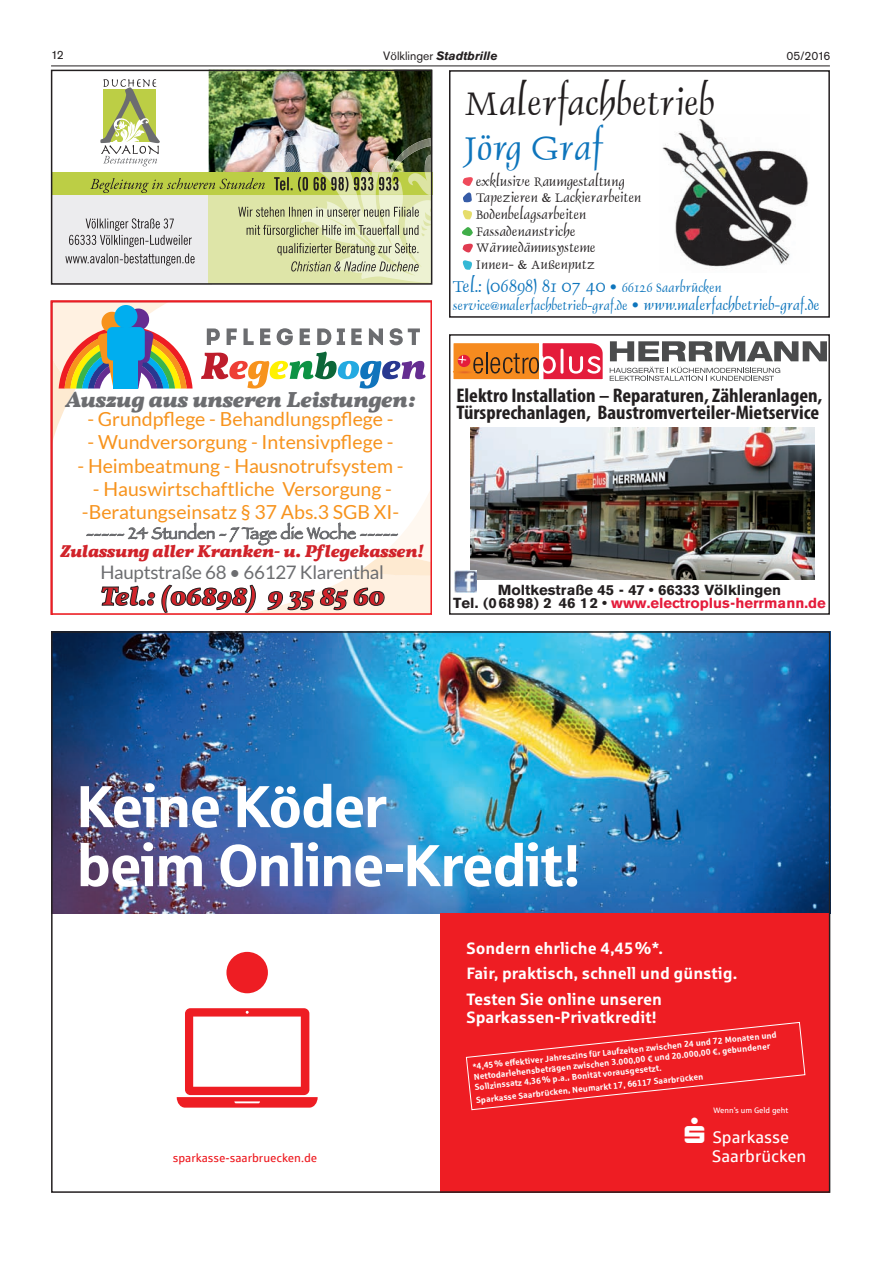
<style>
.page{position:relative;width:881px;height:1263px;background:#fff}
.page>*{position:absolute;margin:0;border:0;box-sizing:border-box;transform-origin:0 0}
.t1{font:58.95px/58.9px "Sparkasse Head";color:#fff}
.t2{font:37.8px "Dauphin Plain";letter-spacing:.025em;color:#231f20}
.t3{font:37.8px "Dauphin Plain";letter-spacing:.025em;color:#0e75bc}
.t4{font:italic 700 26.7px "Vollkorn";letter-spacing:.01em;color:#d1232a}
.t5{font:italic 700 22.35px "Vollkorn";color:#6c6d70}
.t6{font:700 condensed 19.8px/17px "Myriad Pro";color:#231f20;scale:1.05 1}
.t7{font:19.35px/23.2px "Lato";color:#f7931d;text-align:center}
.t8{font:18.6px "Lato";letter-spacing:-.015em;color:#6c6d70}
.t9{font:18.15px "Dauphin Plain";letter-spacing:.025em;color:#0e75bc}
.t10{font:italic 700 17.55px "Vollkorn";color:#d1232a}
.t11{font:16.8px "Sparkasse Rg";color:#fff}
.t12{font:16.5px "Papyrus Plain";color:#6c6d70}
.t13{font:700 16.35px/25.5px "Sparkasse Rg";color:#fff}
.t14{font:700 14.4px/13px "Akzidenz Grotesk BQ";color:#231f20;text-align:center}
.t15{font:14.25px/16.6px "Dauphin Plain";letter-spacing:.025em;color:#231f20}
.t16{font:13.65px "Dauphin Plain";letter-spacing:.025em;color:#0e75bc}
.t17{font:italic 700 12px "Akzidenz Grotesk BQ";color:#231f20}
.t18{font:12px "Akzidenz Grotesk BQ";letter-spacing:-.075em;color:#231f20}
.t19{font:11.85px "Sparkasse Rg";color:#ee1d23}
.t20{font:700 8.55px/10.4px "Sparkasse Rg";color:#fff}
.t21{font:7.95px "Sparkasse Rg";color:#fff}
.s1{font-weight:400;font-style:normal}
.s2{font-family:"Futura Std";font-weight:800;font-size:13.65px}
.s3{font-size:13.65px}
.s4{font-family:"Futura Std";font-weight:800}
.s5{font-size:15.15px}
.s6{color:#e41c3b}
</style>
<div class="page">
<hr style="left:51px;top:66px;width:778px;height:1px;background:#231f20">
<img style="left:54px;top:634px;width:773px;height:279px">
<div style="left:440px;top:913px;width:390px;height:280px;background:#ee1d23"></div>
<svg style="left:177px;top:1008px;width:140px;height:99px"></svg>
<div style="left:226px;top:952px;width:42px;height:41px;background:#ee1d23;border-radius:50%"></div>
<svg style="left:465px;top:1022px;width:340px;height:88px"></svg>
<svg style="left:54px;top:303px;width:138px;height:133px"></svg>
<img style="left:136px;top:322px;width:11px;height:59px">
<div style="left:114px;top:305px;width:23px;height:23px;background:#00aeef;border-radius:50%"></div>
<div style="left:113px;top:353px;width:25px;height:35px;background:#00aeef"></div>
<div style="left:107px;top:327px;width:38px;height:33px;background:#00aeef;border-radius:5px"></div>
<svg style="left:201px;top:328px;width:224px;height:60px"></svg>
<svg style="left:86px;top:494px;width:343px;height:118px"></svg>
<div style="left:51px;top:300px;width:381px;height:315px;border:2px solid #ee1d23"></div>
<div style="left:51px;top:180px;width:161px;height:105px;background:#ececee"></div>
<img style="left:208px;top:73px;width:221px;height:6px">
<div style="left:51px;top:172px;width:381px;height:23px;background:#bcce45"></div>
<img style="left:65px;top:79px;width:368px;height:205px">
<div style="left:51px;top:70px;width:381px;height:215px;border:2px solid #231f20"></div>
<div style="left:452px;top:342px;width:88px;height:39px;background:#f68b1f"></div>
<div style="left:450px;top:340px;width:92px;height:42px;border:3px solid #fff"></div>
<hr style="left:485px;top:352px;width:2px;height:21px;background:#231f20">
<svg style="left:490px;top:340px;width:336px;height:42px"></svg>
<svg style="left:452px;top:356px;width:31px;height:18px"></svg>
<img style="left:470px;top:427px;width:344px;height:152px">
<img style="left:454px;top:571px;width:22px;height:21px">
<div style="left:449px;top:334px;width:380px;height:281px;border:1px solid #231f20"></div>
<img style="left:662px;top:118px;width:147px;height:150px">
<svg style="left:462px;top:177px;width:11px;height:9px"></svg>
<svg style="left:462px;top:244px;width:11px;height:9px"></svg>
<svg style="left:463px;top:192px;width:9px;height:11px"></svg>
<svg style="left:462px;top:210px;width:10px;height:10px"></svg>
<svg style="left:462px;top:260px;width:10px;height:10px"></svg>
<svg style="left:462px;top:227px;width:10px;height:9px"></svg>
<div style="left:449px;top:70px;width:380px;height:248px;border:2px solid #231f20"></div>
<h3 class="t18" style="left:51px;top:48px;width:14px">12</h3>
<h3 class="t17" style="left:383px;top:49px;width:116px"><span class="s1">Völklinger</span> Stadtbrille</h3>
<h3 class="t18" style="left:786px;top:49px;width:45px">05/2016</h3>
<h2 class="t2" style="left:464px;top:79px;width:251px">Malerfachbetrieb</h2>
<h2 class="t3" style="left:464px;top:125px;width:140px">Jörg Graf</h2>
<h3 class="t15" style="left:476px;top:173px;width:166px">exklusive Raumgestaltung<br>Tapezieren &amp; Lackierarbeiten<br>Bodenbelagsarbeiten<br>Fassadenanstriche<br>Wärmedämmsysteme<br>Innen- &amp; Außenputz</h3>
<h3 class="t9" style="left:453px;top:275px;width:270px">Tel.: (06898) 81 07 40 <span class="s2">•</span> <span class="s3">66126 Saarbrücken</span></h3>
<h3 class="t16" style="left:453px;top:297px;width:368px">service@malerfachbetrieb-graf.de <span class="s4">•</span> <span class="s5">www.malerfachbetrieb-graf.de</span></h3>
<h3 class="t6" style="left:456px;top:387px;width:350px">Elektro Installation – Reparaturen, Zähleranlagen,<br>Türsprechanlagen, Baustromverteiler-Mietservice</h3>
<h3 class="t5" style="left:66px;top:386px;width:351px">Auszug aus unseren Leistungen:</h3>
<h3 class="t7" style="left:87px;top:407px;width:308px">- Grundpflege - Behandlungspflege -</h3>
<h3 class="t7" style="left:87px;top:431px;width:307px">- Wundversorgung - Intensivpflege -</h3>
<h3 class="t7" style="left:77px;top:454px;width:327px">- Heimbeatmung - Hausnotrufsystem -</h3>
<h3 class="t7" style="left:82px;top:477px;width:318px">- Hauswirtschaftliche Versorgung - -Beratungseinsatz § 37 Abs.3 SGB XI-</h3>
<h3 class="t12" style="left:86px;top:523px;width:313px">----- 24 Stunden - 7 Tage die Woche -----</h3>
<h3 class="t10" style="left:60px;top:540px;width:365px">Zulassung aller Kranken- u. Pflegekassen!</h3>
<h3 class="t8" style="left:100px;top:562px;width:285px">Hauptstraße 68 • 66127 Klarenthal</h3>
<h3 class="t4" style="left:100px;top:580px;width:286px">Tel.: (06898) 9 35 85 60</h3>
<h3 class="t14" style="left:453px;top:584px;width:374px">Moltkestraße 45 - 47 • 66333 Völklingen<br>Tel. (06898) 2 46 12 • <span class="s6">www.electroplus-herrmann.de</span></h3>
<h1 class="t1" style="left:77px;top:775px;width:503px">Keine Köder<br>beim Online-Kredit!</h1>
<h3 class="t13" style="left:466px;top:935px;width:272px">Sondern ehrliche 4,45%*.<br>Fair, praktisch, schnell und günstig.<br>Testen Sie online unseren</h3>
<h3 class="t13" style="left:466px;top:1004px;width:192px">Sparkassen-Privatkredit!</h3>
<p class="t20" style="left:472px;top:1061px;width:307px;rotate:-6deg">*4,45 % effektiver Jahreszins für Laufzeiten zwischen 24 und 72 Monaten und<br>Nettodarlehensbeträgen zwischen 3.000,00 € und 20.000,00 €, gebundener<br>Sollzinssatz 4,36 % p.a., Bonität vorausgesetzt.</p>
<p class="t20" style="left:475px;top:1094px;width:230px;rotate:-6deg">Sparkasse Saarbrücken, Neumarkt 17, 66117 Saarbrücken</p>
<h3 class="t19" style="left:173px;top:1151px;width:146px">sparkasse-saarbruecken.de</h3>
<p class="t21" style="left:713px;top:1106px;width:76px">Wenn’s um Geld geht</p>
<h3 class="t11" style="left:684px;top:1127px;width:106px">▲ Sparkasse</h3>
<h3 class="t11" style="left:712px;top:1146px;width:95px">Saarbrücken</h3>
</div>
